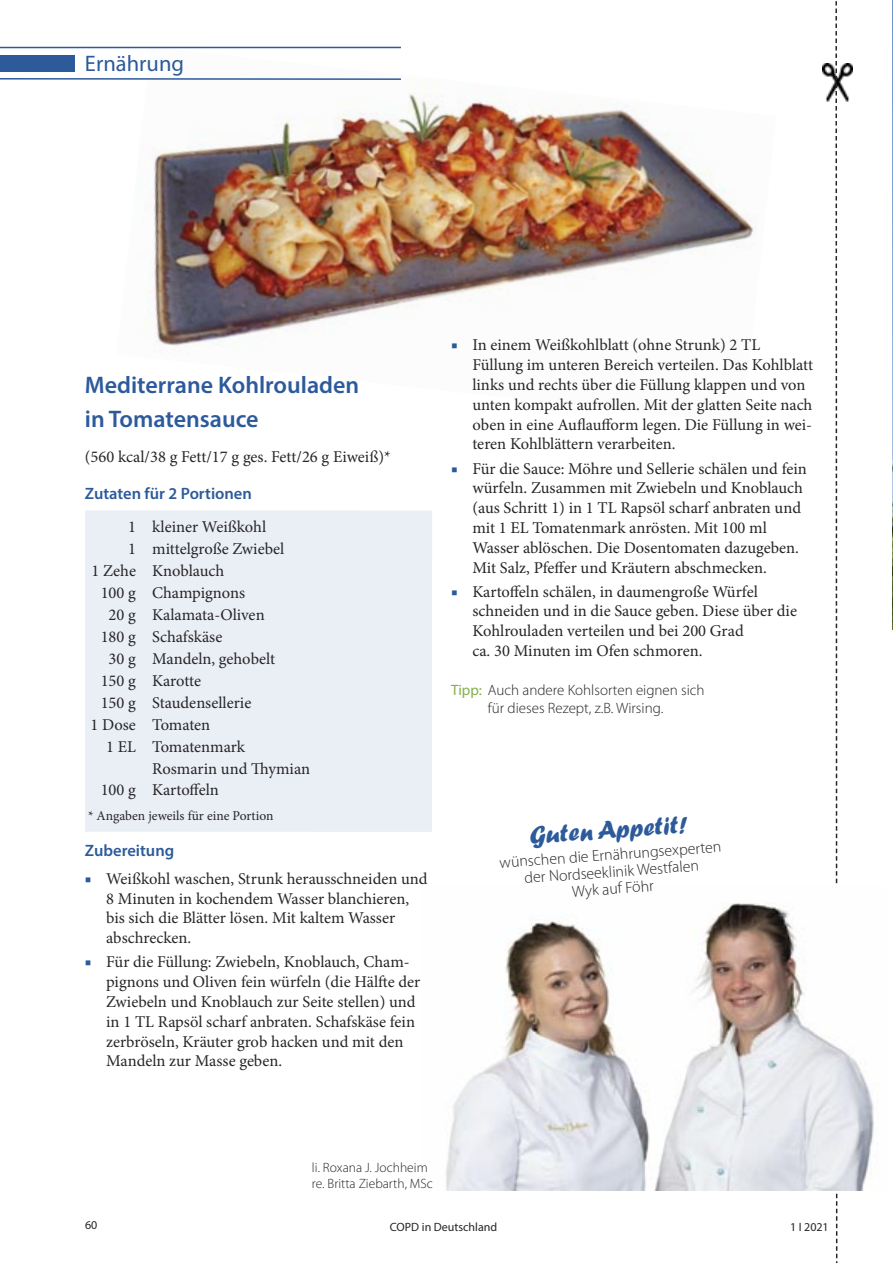
<style>
.page{position:relative;width:893px;height:1263px;background:#fff}
.page>*{position:absolute;margin:0;border:0;box-sizing:border-box;transform-origin:0 0}
.t1{font:25.95px "Forte";color:#2c5a9b}
.t2{font:600 24px "Myriad Pro";color:#2c5a9b}
.t3{font:22.5px "Myriad Pro";color:#2c5a9b}
.t4{font:16.5px/19.8px "Minion Pro";color:#272526}
.t5{font:600 16.5px "Myriad Pro";color:#2c5a9b}
.t6{font:300 15.9px/17.1px "Myriad Pro";color:#272526;text-align:center}
.t7{font:300 15px "Myriad Pro";color:#272526}
.t8{font:300 13.5px "Myriad Pro";color:#272526}
.t9{font:13.5px "Minion Pro";color:#272526}
.t10{font:12px "Myriad Pro";color:#272526}
.s1{color:#2c5a9b}
.s2{font-weight:400;color:#83b04a}
</style>
<div class="page">
<img style="left:117px;top:48px;width:640px;height:298px">
<div style="left:85px;top:510px;width:347px;height:322px;background:#eaeef5"></div>
<img style="left:823px;top:63px;width:30px;height:39px">
<svg style="left:835px;top:1px;width:8px;height:1262px"></svg>
<div style="left:0;top:55px;width:74px;height:16px;background:#2c5a9b"></div>
<hr style="left:0;top:78px;width:401px;height:2px;background:#2c5a9b">
<hr style="left:0;top:47px;width:401px;height:1px;background:#2c5a9b">
<img style="left:446px;top:887px;width:428px;height:303px">
<img style="left:892px;top:0;width:1px;height:629px">
<p class="t3" style="left:85px;top:55px;width:101px">Ernährung</p>
<p class="t2" style="left:85px;top:376px;width:276px">Mediterrane Kohlrouladen</p>
<p class="t2" style="left:85px;top:409px;width:175px">in Tomatensauce</p>
<p class="t4" style="left:85px;top:448px;width:307px">(560 kcal/38 g Fett/17 g ges. Fett/26 g Eiweiß)*</p>
<p class="t5" style="left:85px;top:487px;width:168px">Zutaten für 2 Portionen</p>
<p class="t4" style="left:128px;top:519px;width:140px">1 kleiner Weißkohl</p>
<p class="t4" style="left:128px;top:541px;width:158px">1 mittelgroße Zwiebel</p>
<p class="t4" style="left:91px;top:562px;width:134px">1 Zehe Knoblauch</p>
<p class="t4" style="left:101px;top:584px;width:146px">100 g Champignons</p>
<p class="t4" style="left:109px;top:606px;width:158px">20 g Kalamata-Oliven</p>
<p class="t4" style="left:101px;top:628px;width:123px">180 g Schafskäse</p>
<p class="t4" style="left:109px;top:650px;width:168px">30 g Mandeln, gehobelt</p>
<p class="t4" style="left:101px;top:672px;width:102px">150 g Karotte</p>
<p class="t4" style="left:101px;top:694px;width:152px">150 g Staudensellerie</p>
<p class="t4" style="left:90px;top:716px;width:121px">1 Dose Tomaten</p>
<p class="t4" style="left:106px;top:738px;width:141px">1 EL Tomatenmark</p>
<p class="t4" style="left:152px;top:760px;width:159px">Rosmarin und Thymian</p>
<p class="t4" style="left:101px;top:782px;width:120px">100 g Kartoffeln</p>
<p class="t9" style="left:88px;top:810px;width:187px">* Angaben jeweils für eine Portion</p>
<p class="t5" style="left:85px;top:844px;width:91px">Zubereitung</p>
<p class="t4" style="left:106px;top:870px;width:323px;text-indent:-21px"><span class="s1">■</span> Weißkohl waschen, Strunk herausschneiden und 8 Minuten in kochendem Wasser blanchieren, bis sich die Blätter lösen. Mit kaltem Wasser abschrecken.</p>
<p class="t4" style="left:106px;top:954px;width:316px;text-indent:-21px"><span class="s1">■</span> Für die Füllung: Zwiebeln, Knoblauch, Cham&shy;pignons und Oliven fein würfeln (die Hälfte der Zwiebeln und Knoblauch zur Seite stellen) und in 1 TL Rapsöl scharf anbraten. Schafskäse fein zerbröseln, Kräuter grob hacken und mit den Mandeln zur Masse geben.</p>
<p class="t4" style="left:472px;top:337px;width:342px;text-indent:-21px"><span class="s1">■</span> In einem Weißkohlblatt (ohne Strunk) 2 TL Füllung im unteren Bereich verteilen. Das Kohlblatt links und rechts über die Füllung klappen und von unten kompakt aufrollen. Mit der glatten Seite nach oben in eine Auflaufform legen. Die Füllung in wei&shy;teren Kohlblättern verarbeiten.</p>
<p class="t4" style="left:472px;top:460px;width:336px;text-indent:-21px"><span class="s1">■</span> Für die Sauce: Möhre und Sellerie schälen und fein würfeln. Zusammen mit Zwiebeln und Knoblauch (aus Schritt 1) in 1 TL Rapsöl scharf anbraten und mit 1 EL Tomatenmark anrösten. Mit 100 ml Wasser ablöschen. Die Dosentomaten dazugeben.<br>Mit Salz, Pfeffer und Kräutern abschmecken.</p>
<p class="t4" style="left:472px;top:583px;width:326px;text-indent:-21px"><span class="s1">■</span> Kartoffeln schälen, in daumengroße Würfel schneiden und in die Sauce geben. Diese über die Kohlrouladen verteilen und bei 200 Grad<br>ca. 30 Minuten im Ofen schmoren.</p>
<p class="t7" style="left:451px;top:684px;width:255px"><span class="s2">Tipp:</span> Auch andere Kohlsorten eignen sich</p>
<p class="t7" style="left:488px;top:702px;width:177px">für dieses Rezept, z.B. Wirsing.</p>
<p class="t1" style="left:529px;top:826px;width:160px;rotate:-4deg">Guten Appetit!</p>
<p class="t6" style="left:499px;top:855px;width:224px;rotate:-4deg">wünschen die Ernährungsexperten der Nordseeklinik Westfalen<br>Wyk auf Föhr</p>
<p class="t8" style="left:312px;top:1162px;width:117px">li. Roxana J. Jochheim</p>
<p class="t8" style="left:312px;top:1179px;width:122px">re. Britta Ziebarth, MSc</p>
<p class="t10" style="left:85px;top:1221px;width:14px">60</p>
<p class="t10" style="left:390px;top:1222px;width:109px">COPD in Deutschland</p>
<p class="t10" style="left:790px;top:1222px;width:40px">1 I 2021</p>
</div>
